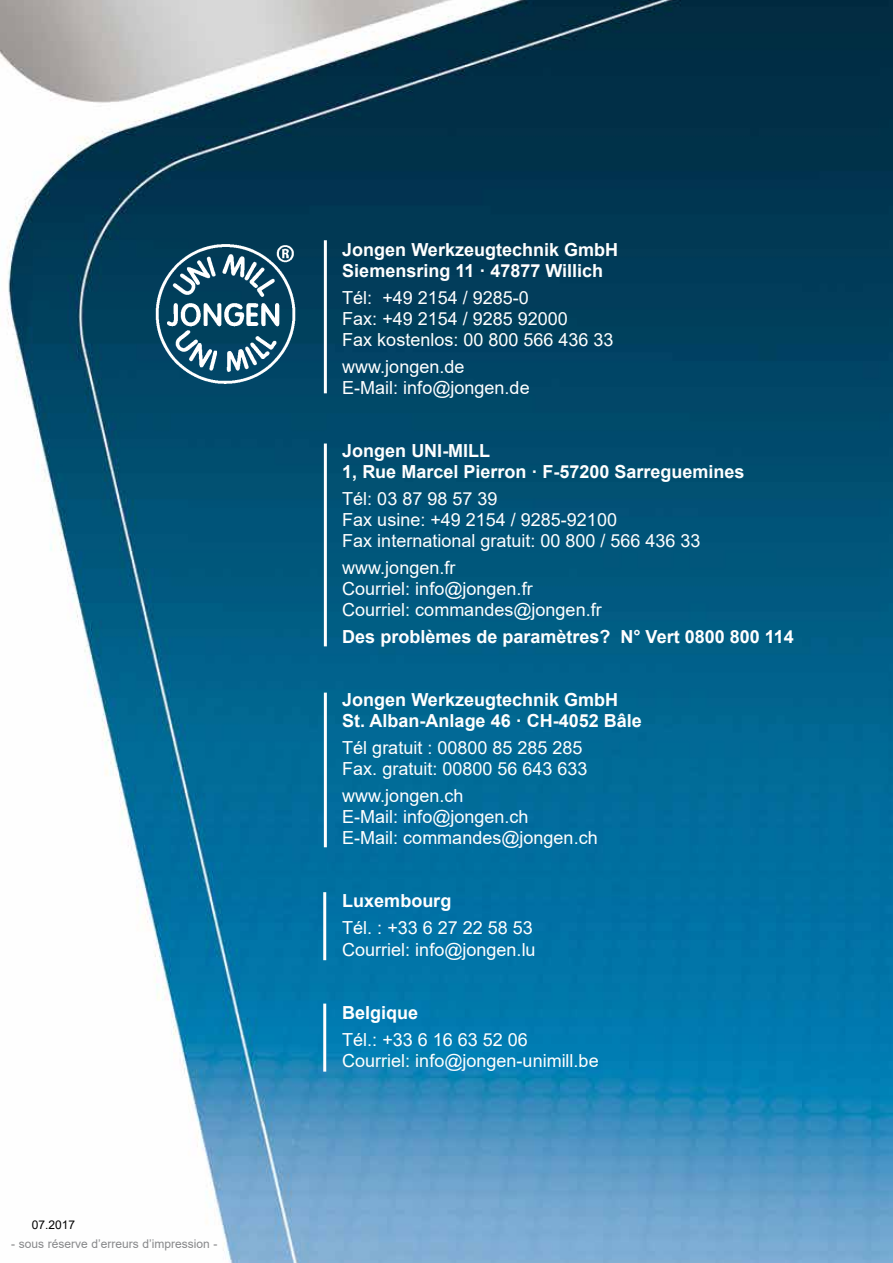
<style>
.page{position:relative;width:893px;height:1263px;background:#fff}
.page>*{position:absolute;margin:0;border:0;box-sizing:border-box;transform-origin:0 0}
.t1{font:18px/21px "Arial";color:#fff}
.t2{font:700 18px/21px "Arial";color:#fff}
.t3{font:12px "Arial";color:#87888a}
.t4{font:12px "Arial";color:#000}
</style>
<div class="page">
<img style="left:0;top:0;width:893px;height:1263px">
<hr style="left:324px;top:240px;width:3px;height:153px;background:#fff">
<hr style="left:324px;top:443px;width:3px;height:203px;background:#fff">
<hr style="left:324px;top:693px;width:3px;height:154px;background:#fff">
<hr style="left:323px;top:892px;width:3px;height:68px;background:#fff">
<hr style="left:323px;top:1003px;width:3px;height:68px;background:#fff">
<img style="left:155px;top:244px;width:141px;height:140px">
<p class="t4" style="left:32px;top:1217px;width:45px">07.2017</p>
<p class="t3" style="left:11px;top:1236px;width:208px">- sous réserve d’erreurs d’impression -</p>
<p class="t2" style="left:342px;top:239px;width:277px">Jongen Werkzeugtechnik GmbH<br>Siemensring 11 · 47877 Willich</p>
<p class="t1" style="left:342px;top:287px;width:273px">Tél: +49 2154 / 9285-0<br>Fax: +49 2154 / 9285 92000<br>Fax kostenlos: 00 800 566 436 33</p>
<p class="t1" style="left:342px;top:356px;width:189px">www.jongen.de<br>E-Mail: info@jongen.de</p>
<p class="t2" style="left:342px;top:440px;width:404px">Jongen UNI-MILL<br>1, Rue Marcel Pierron · F-57200 Sarreguemines</p>
<p class="t1" style="left:342px;top:488px;width:360px">Tél: 03 87 98 57 39<br>Fax usine: +49 2154 / 9285-92100<br>Fax international gratuit: 00 800 / 566 436 33</p>
<p class="t1" style="left:342px;top:557px;width:261px">www.jongen.fr<br>Courriel: info@jongen.fr<br>Courriel: commandes@jongen.fr</p>
<p class="t2" style="left:342px;top:626px;width:453px">Des problèmes de paramètres? N° Vert 0800 800 114</p>
<p class="t2" style="left:342px;top:689px;width:301px">Jongen Werkzeugtechnik GmbH<br>St. Alban-Anlage 46 · CH-4052 Bâle</p>
<p class="t1" style="left:342px;top:736px;width:247px;line-height:21.6px">Tél gratuit : 00800 85 285 285<br>Fax. gratuit: 00800 56 643 633</p>
<p class="t1" style="left:342px;top:785px;width:257px">www.jongen.ch<br>E-Mail: info@jongen.ch<br>E-Mail: commandes@jongen.ch</p>
<p class="t2" style="left:342px;top:891px;width:111px">Luxembourg</p>
<p class="t1" style="left:342px;top:917px;width:195px;line-height:21.6px">Tél. : +33 6 27 22 58 53<br>Courriel: info@jongen.lu</p>
<p class="t2" style="left:342px;top:1002px;width:78px">Belgique</p>
<p class="t1" style="left:342px;top:1029px;width:258px">Tél.: +33 6 16 63 52 06<br>Courriel: info@jongen-unimill.be</p>
</div>
